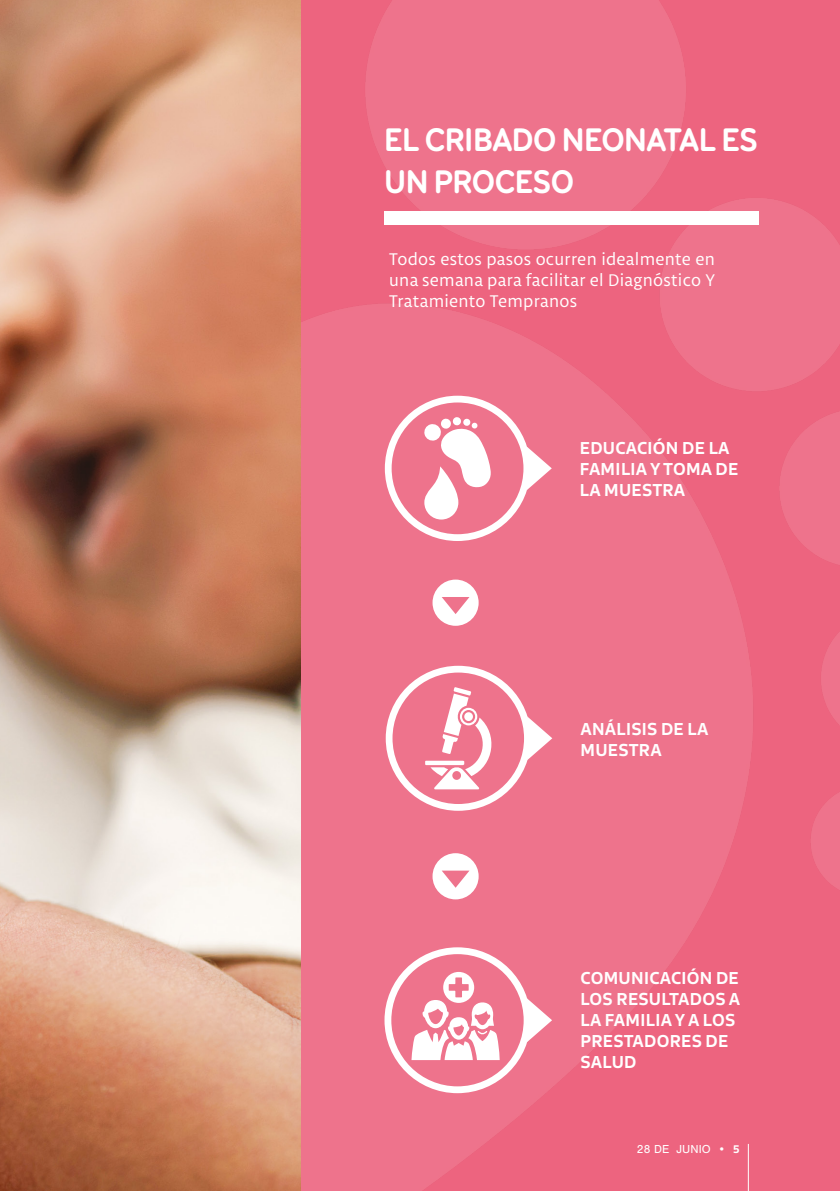
<style>
.page{position:relative;width:840px;height:1191px;background:#fff}
.page>*{position:absolute;margin:0;border:0;box-sizing:border-box;transform-origin:0 0}
.t1{font:700 34.4px/41.2px "Menco";letter-spacing:-.015em;color:#fff}
.t2{font:600 18px/21px "Salis MVB";letter-spacing:.015em;color:#fff}
.t3{font:18px/21px "Libertad";letter-spacing:.015em;color:#fff;text-align:justify}
.t4{font:12px "Nimbus San";color:#fff}
.s1{font-family:"Salis MVB";font-weight:600}
</style>
<div class="page">
<img style="left:300px;top:0;width:539px;height:1191px">
<img style="left:0;top:0;width:300px;height:1191px">
<div style="left:383px;top:211px;width:375px;height:13px;background:#fff"></div>
<svg style="left:411px;top:972px;width:88px;height:88px"></svg>
<div style="left:384px;top:947px;width:146px;height:146px;border:7px solid #fff;border-radius:50%"></div>
<svg style="left:526px;top:998px;width:25px;height:44px"></svg>
<svg style="left:432px;top:579px;width:46px;height:47px"></svg>
<svg style="left:432px;top:853px;width:46px;height:46px"></svg>
<svg style="left:423px;top:417px;width:68px;height:102px"></svg>
<div style="left:384px;top:396px;width:146px;height:145px;border:7px solid #fff;border-radius:50%"></div>
<svg style="left:526px;top:446px;width:25px;height:44px"></svg>
<div style="left:425px;top:760px;width:39px;height:5px;background:#fff"></div>
<svg style="left:430px;top:687px;width:68px;height:102px"></svg>
<div style="left:385px;top:666px;width:145px;height:144px;border:7px solid #fff;border-radius:50%"></div>
<svg style="left:527px;top:716px;width:25px;height:44px"></svg>
<hr style="left:747px;top:1143px;width:1px;height:48px;background:#fff">
<h1 class="t1" style="left:384px;top:117px;width:375px">EL CRIBADO NEONATAL ES<br>UN PROCESO</h1>
<p class="t3" style="left:389px;top:249px;width:327px">Todos estos pasos ocurren idealmente en una semana para facilitar el Diagnóstico Y Tratamiento Tempranos</p>
<p class="t2" style="left:579px;top:436px;width:160px">EDUCACIÓN DE LA<br>FAMILIA Y TOMA DE<br>LA MUESTRA</p>
<p class="t2" style="left:580px;top:718px;width:129px">ANÁLISIS DE LA<br>MUESTRA</p>
<p class="t2" style="left:580px;top:966px;width:161px">COMUNICACIÓN DE<br>LOS RESULTADOS A<br>LA FAMILIA Y A LOS<br>PRESTADORES DE<br>SALUD</p>
<p class="t4" style="left:636px;top:1142px;width:104px">28 DE JUNIO • <span class="s1">5</span></p>
</div>
